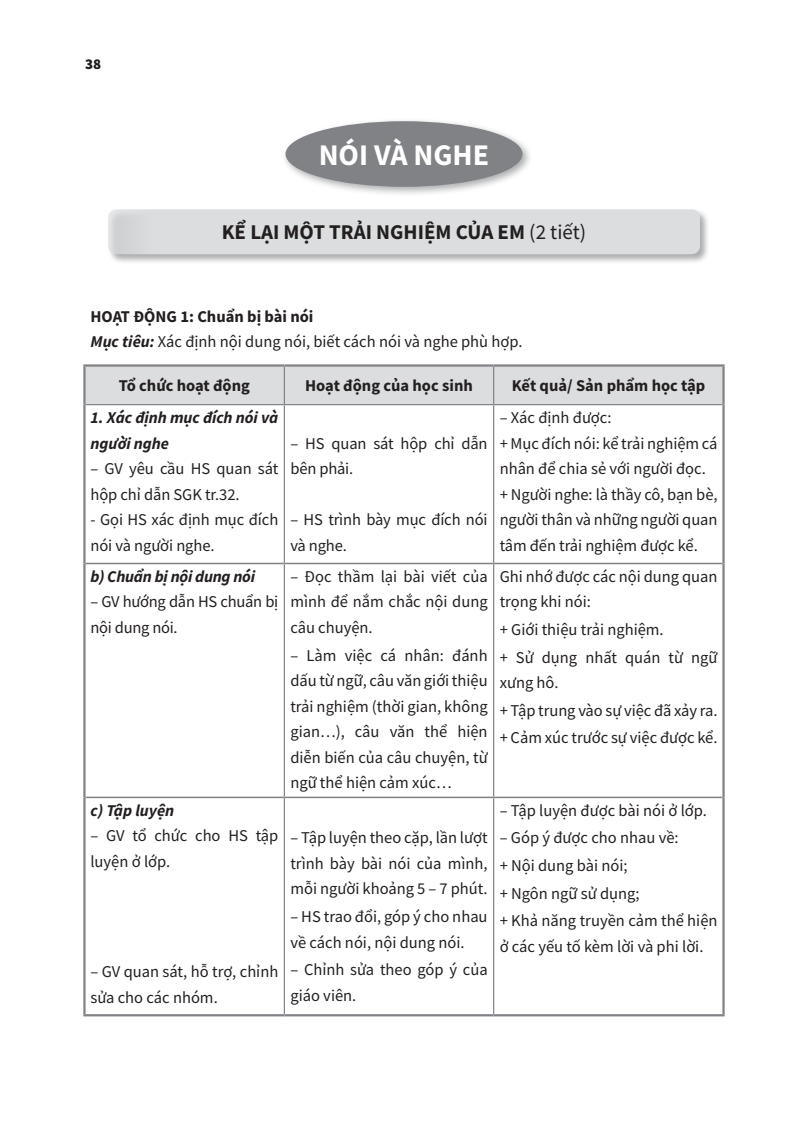
<style>
.page{position:relative;width:808px;height:1127px;background:#fff}
.page>*{position:absolute;margin:0;border:0;box-sizing:border-box;transform-origin:0 0}
.NOI_DUNG{font:700 30px "Source Sans Pro";color:#fff}
._02_Chuong_ten{font:700 21px "Source Sans Pro";color:#231f20}
.Bang_Thuong_trai{font:16.5px/25.5px "Source Sans Pro";color:#231f20}
.Bang_Thuong_trai-2{font:700 16.5px "Source Sans Pro";color:#231f20}
.Bang_Thuong_trai-3{font:italic 700 16.5px/25.5px "Source Sans Pro";letter-spacing:-.005em;color:#231f20}
.t1{font:900 15px "Source Sans Pro";color:#231f20}
.s1{font-weight:400}
.s2{font-weight:700;font-style:italic}
</style>
<div class="page">
<div style="left:282px;top:117px;width:250px;height:80px;background:#808285;opacity:.65"></div>
<div style="left:285px;top:121px;width:237px;height:66px;background:#808285;border-radius:50%"></div>
<div style="left:107px;top:208px;width:603px;height:56px;background:#808285;opacity:.65"></div>
<div style="left:108px;top:209px;width:592px;height:45px;background:#dcdddf;border-radius:9px"></div>
<div style="left:86px;top:367px;width:636px;height:37px;background:#dcdddf"></div>
<hr style="left:284px;top:367px;width:1px;height:37px;background:#808285">
<hr style="left:493px;top:367px;width:1px;height:37px;background:#808285">
<hr style="left:284px;top:405px;width:1px;height:158px;background:#808285">
<hr style="left:493px;top:405px;width:1px;height:158px;background:#808285">
<hr style="left:284px;top:564px;width:1px;height:232px;background:#808285">
<hr style="left:493px;top:564px;width:1px;height:232px;background:#808285">
<hr style="left:284px;top:798px;width:1px;height:216px;background:#808285">
<hr style="left:493px;top:798px;width:1px;height:216px;background:#808285">
<hr style="left:86px;top:404px;width:198px;height:1px;background:#808285">
<hr style="left:284px;top:404px;width:210px;height:1px;background:#808285">
<hr style="left:494px;top:404px;width:228px;height:1px;background:#808285">
<hr style="left:83px;top:364px;width:201px;height:3px;background:#808285">
<hr style="left:83px;top:367px;width:3px;height:38px;background:#808285">
<hr style="left:284px;top:364px;width:210px;height:3px;background:#808285">
<hr style="left:494px;top:364px;width:231px;height:3px;background:#808285">
<hr style="left:722px;top:367px;width:3px;height:38px;background:#808285">
<hr style="left:83px;top:405px;width:3px;height:158px;background:#808285">
<hr style="left:722px;top:405px;width:3px;height:158px;background:#808285">
<hr style="left:83px;top:563px;width:3px;height:234px;background:#808285">
<hr style="left:722px;top:563px;width:3px;height:234px;background:#808285">
<hr style="left:83px;top:797px;width:3px;height:217px;background:#808285">
<hr style="left:722px;top:797px;width:3px;height:217px;background:#808285">
<hr style="left:83px;top:1014px;width:201px;height:2px;background:#808285">
<hr style="left:284px;top:1014px;width:210px;height:2px;background:#808285">
<hr style="left:494px;top:1014px;width:231px;height:2px;background:#808285">
<hr style="left:86px;top:563px;width:198px;height:1px;background:#808285">
<hr style="left:284px;top:563px;width:210px;height:1px;background:#808285">
<hr style="left:494px;top:563px;width:228px;height:1px;background:#808285">
<hr style="left:86px;top:796px;width:198px;height:2px;background:#808285">
<hr style="left:284px;top:796px;width:210px;height:2px;background:#808285">
<hr style="left:494px;top:796px;width:228px;height:2px;background:#808285">
<p class="t1" style="left:85px;top:54px;width:18px">38</p>
<p class="NOI_DUNG" style="left:319px;top:135px;width:172px">NÓI VÀ NGHE</p>
<p class="_02_Chuong_ten" style="left:222px;top:218px;width:366px">KỂ LẠI MỘT TRẢI NGHIỆM CỦA EM <span class="s1">(2 tiết)</span></p>
<p class="Bang_Thuong_trai-2" style="left:90px;top:305px;width:225px">HOẠT ĐỘNG 1: Chuẩn bị bài nói</p>
<p class="Bang_Thuong_trai" style="left:90px;top:329px;width:434px"><span class="s2">Mục tiêu:</span> Xác định nội dung nói, biết cách nói và nghe phù hợp.</p>
<p class="Bang_Thuong_trai-2" style="left:119px;top:375px;width:133px">Tổ chức hoạt động</p>
<p class="Bang_Thuong_trai-2" style="left:305px;top:375px;width:169px">Hoạt động của học sinh</p>
<p class="Bang_Thuong_trai-2" style="left:512px;top:375px;width:195px">Kết quả/ Sản phẩm học tập</p>
<p class="Bang_Thuong_trai-3" style="left:90px;top:404px;width:189px">1. Xác định mục đích nói và người nghe</p>
<p class="Bang_Thuong_trai" style="left:90px;top:456px;width:189px">– GV yêu cầu HS quan sát hộp chỉ dẫn SGK tr.32.</p>
<p class="Bang_Thuong_trai" style="left:90px;top:507px;width:189px">- Gọi HS xác định mục đích nói và người nghe.</p>
<p class="Bang_Thuong_trai" style="left:500px;top:405px;width:113px">– Xác định được:</p>
<p class="Bang_Thuong_trai" style="left:500px;top:430px;width:219px">+ Mục đích nói: kể trải nghiệm cá nhân để chia sẻ với người đọc.</p>
<p class="Bang_Thuong_trai" style="left:500px;top:481px;width:219px;text-align:justify">+ Người nghe: là thầy cô, bạn bè, người thân và những người quan tâm đến trải nghiệm được kể.</p>
<p class="Bang_Thuong_trai" style="left:290px;top:430px;width:199px">– HS quan sát hộp chỉ dẫn bên phải.</p>
<p class="Bang_Thuong_trai" style="left:290px;top:507px;width:199px">– HS trình bày mục đích nói và nghe.</p>
<p class="Bang_Thuong_trai-3" style="left:90px;top:563px;width:166px">b) Chuẩn bị nội dung nói</p>
<p class="Bang_Thuong_trai" style="left:90px;top:589px;width:189px">– GV hướng dẫn HS chuẩn bị nội dung nói.</p>
<p class="Bang_Thuong_trai-3" style="left:90px;top:797px;width:85px">c) Tập luyện</p>
<p class="Bang_Thuong_trai" style="left:90px;top:823px;width:189px">– GV tổ chức cho HS tập luyện ở lớp.</p>
<p class="Bang_Thuong_trai" style="left:90px;top:959px;width:189px">– GV quan sát, hỗ trợ, chỉnh sửa cho các nhóm.</p>
<p class="Bang_Thuong_trai" style="left:290px;top:563px;width:199px;text-align:justify">– Đọc thầm lại bài viết của mình để nắm chắc nội dung câu chuyện.</p>
<p class="Bang_Thuong_trai" style="left:290px;top:642px;width:199px;text-align:justify">– Làm việc cá nhân: đánh dấu từ ngữ, câu văn giới thiệu trải nghiệm (thời gian, không gian…), câu văn thể hiện diễn biến của câu chuyện, từ ngữ thể hiện cảm xúc…</p>
<p class="Bang_Thuong_trai" style="left:290px;top:825px;width:199px;text-align:justify">– Tập luyện theo cặp, lần lượt trình bày bài nói của mình, mỗi người khoảng 5 – 7 phút.</p>
<p class="Bang_Thuong_trai" style="left:290px;top:904px;width:199px">– HS trao đổi, góp ý cho nhau về cách nói, nội dung nói.</p>
<p class="Bang_Thuong_trai" style="left:290px;top:957px;width:199px">– Chỉnh sửa theo góp ý của giáo viên.</p>
<p class="Bang_Thuong_trai" style="left:500px;top:563px;width:219px">Ghi nhớ được các nội dung quan trọng khi nói:</p>
<p class="Bang_Thuong_trai" style="left:500px;top:617px;width:166px">+ Giới thiệu trải nghiệm.</p>
<p class="Bang_Thuong_trai" style="left:500px;top:644px;width:219px">+ Sử dụng nhất quán từ ngữ xưng hô.</p>
<p class="Bang_Thuong_trai" style="left:500px;top:697px;width:219px">+ Tập trung vào sự việc đã xảy ra.</p>
<p class="Bang_Thuong_trai" style="left:500px;top:725px;width:219px">+ Cảm xúc trước sự việc được kể.</p>
<p class="Bang_Thuong_trai" style="left:500px;top:797px;width:209px">– Tập luyện được bài nói ở lớp.</p>
<p class="Bang_Thuong_trai" style="left:500px;top:825px;width:180px">– Góp ý được cho nhau về:</p>
<p class="Bang_Thuong_trai" style="left:500px;top:853px;width:129px">+ Nội dung bài nói;</p>
<p class="Bang_Thuong_trai" style="left:500px;top:880px;width:141px">+ Ngôn ngữ sử dụng;</p>
<p class="Bang_Thuong_trai" style="left:500px;top:908px;width:219px">+ Khả năng truyền cảm thể hiện ở các yếu tố kèm lời và phi lời.</p>
</div>
